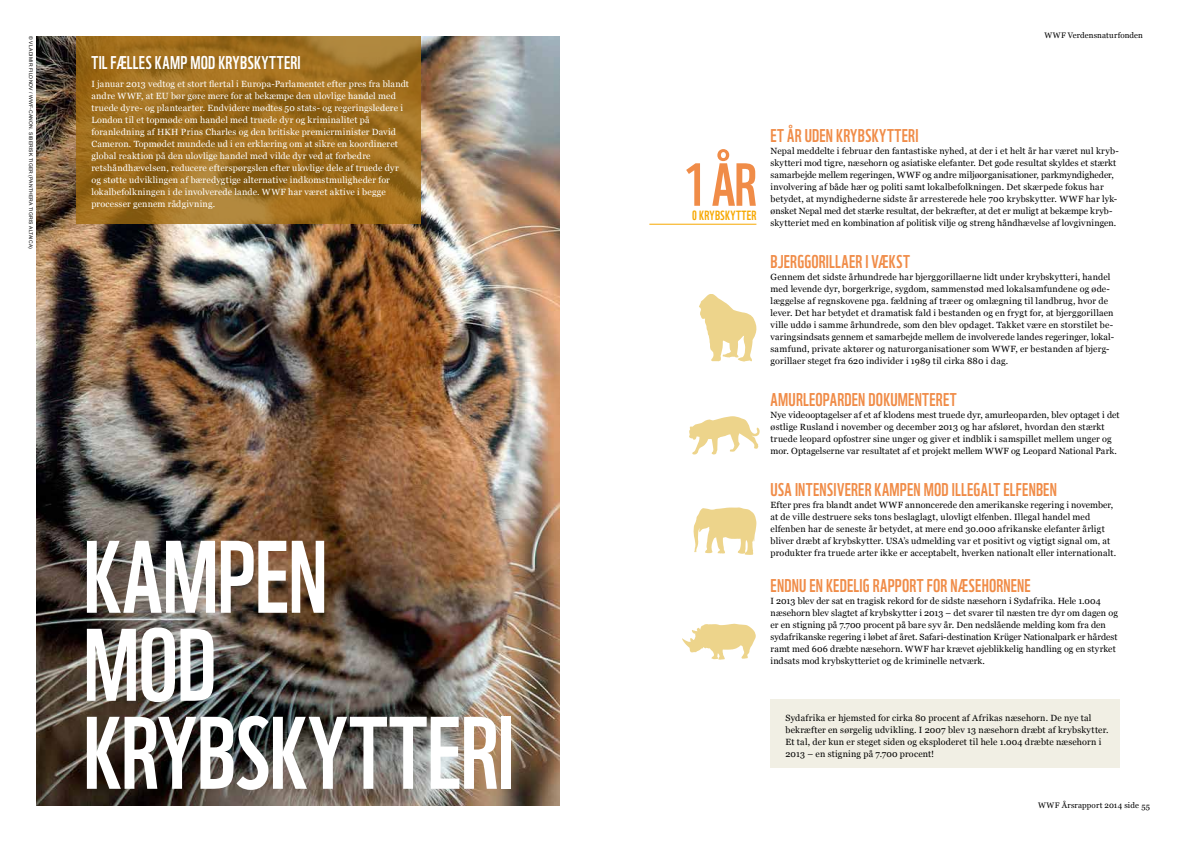
<style>
.page{position:relative;width:1191px;height:842px;background:#fff}
.page>*{position:absolute;margin:0;border:0;box-sizing:border-box;transform-origin:0 0}
.t1{font:100px/88px "WWF";letter-spacing:-.005em;color:#fff}
.t2{font:59px "WWF";color:#f08c48}
.t3{font:18px "WWF";letter-spacing:.015em;color:#f08c48}
.t4{font:18px "WWF";letter-spacing:.02em;color:#fff}
.t5{font:13px "WWF";letter-spacing:.02em;color:#f7a800}
.t6{font:9px/12px "Georgia";letter-spacing:.01em;color:#000}
.t7{font:9px/12px "Georgia";letter-spacing:.02em;color:#fff}
.t8{font:8px "Georgia";letter-spacing:.015em;color:#000}
.t9{font:5px "Arial";letter-spacing:.035em;color:#000}
</style>
<div class="page">
<img style="left:36px;top:36px;width:523px;height:770px">
<svg style="left:77px;top:36px;width:344px;height:187px;background:#9d6d1e"></svg>
<svg style="left:693px;top:507px;width:63px;height:48px"></svg>
<hr style="left:649px;top:224px;width:107px;height:1px;background:#f7a800">
<svg style="left:689px;top:416px;width:71px;height:38px"></svg>
<svg style="left:682px;top:624px;width:74px;height:36px"></svg>
<div style="left:770px;top:699px;width:350px;height:69px;background:#f1efe4"></div>
<svg style="left:699px;top:294px;width:58px;height:68px"></svg>
<p class="t9" style="left:34px;top:36px;width:214px;rotate:90deg">© VLADIMIR FILONOV / WWF-CANON. SIBERISK TIGER (PANTHERA TIGRIS ALTAICA)</p>
<h3 class="t4" style="left:91px;top:48px;width:211px">TIL FÆLLES KAMP MOD KRYBSKYTTERI</h3>
<p class="t7" style="left:91px;top:78px;width:319px">I januar 2013 vedtog et stort flertal i Europa-Parlamentet efter pres fra blandt andre WWF, at EU bør gøre mere for at bekæmpe den ulovlige handel med truede dyre- og plantearter. Endvidere mødtes 50 stats- og regeringsledere i London til et topmøde om handel med truede dyr og kriminalitet på foranledning af HKH Prins Charles og den britiske premierminister David Cameron. Topmødet mundede ud i en erklæring om at sikre en koordineret global reaktion på den ulovlige handel med vilde dyr ved at forbedre retshåndhævelsen, reducere efterspørgslen efter ulovlige dele af truede dyr og støtte udviklingen af bæredygtige alternative indkomstmuligheder for lokalbefolkningen i de involverede lande. WWF har været aktive i begge processer gennem rådgivning.</p>
<h1 class="t1" style="left:83px;top:523px;width:433px">KAMPEN<br>MOD<br>KRYBSKYTTERI</h1>
<p class="t8" style="left:1044px;top:31px;width:100px">WWF Verdensnaturfonden</p>
<h2 class="t2" style="left:683px;top:138px;width:75px">1 ÅR</h2>
<h3 class="t5" style="left:692px;top:205px;width:66px">0 KRYBSKYTTER</h3>
<h3 class="t3" style="left:770px;top:121px;width:149px">ET ÅR UDEN KRYBSKYTTERI</h3>
<p class="t6" style="left:770px;top:144px;width:350px">Nepal meddelte i februar den fantastiske nyhed, at der i et helt år har været nul kryb&shy;skytteri mod tigre, næsehorn og asiatiske elefanter. Det gode resultat skyldes et stærkt samarbejde mellem regeringen, WWF og andre miljøorganisationer, parkmyndigheder, involvering af både hær og politi samt lokalbefolkningen. Det skærpede fokus har betydet, at myndighederne sidste år arresterede hele 700 krybskytter. WWF har lyk&shy;ønsket Nepal med det stærke resultat, der bekræfter, at det er muligt at bekæmpe kryb&shy;skytteriet med en kombination af politisk vilje og streng håndhævelse af lovgivningen.</p>
<h3 class="t3" style="left:770px;top:247px;width:141px">BJERGGORILLAER I VÆKST</h3>
<p class="t6" style="left:770px;top:270px;width:345px">Gennem det sidste århundrede har bjerggorillaerne lidt under krybskytteri, handel med levende dyr, borgerkrige, sygdom, sammenstød med lokalsamfundene og øde&shy;læggelse af regnskovene pga. fældning af træer og omlægning til landbrug, hvor de lever. Det har betydet et dramatisk fald i bestanden og en frygt for, at bjerggorillaen ville uddø i samme århundrede, som den blev opdaget. Takket være en storstilet be&shy;varingsindsats gennem et samarbejde mellem de involverede landes regeringer, lokal&shy;samfund, private aktører og naturorganisationer som WWF, er bestanden af bjerg&shy;gorillaer steget fra 620 individer i 1989 til cirka 880 i dag.</p>
<h3 class="t3" style="left:770px;top:385px;width:187px">AMURLEOPARDEN DOKUMENTERET</h3>
<p class="t6" style="left:770px;top:408px;width:351px">Nye videooptagelser af et af klodens mest truede dyr, amurleoparden, blev optaget i det østlige Rusland i november og december 2013 og har afsløret, hvordan den stærkt truede leopard opfostrer sine unger og giver et indblik i samspillet mellem unger og mor. Optagelserne var resultatet af et projekt mellem WWF og Leopard National Park.</p>
<h3 class="t3" style="left:770px;top:475px;width:288px">USA INTENSIVERER KAMPEN MOD ILLEGALT ELFENBEN</h3>
<p class="t6" style="left:770px;top:498px;width:347px">Efter pres fra blandt andet WWF annoncerede den amerikanske regering i november, at de ville destruere seks tons beslaglagt, ulovligt elfenben. Illegal handel med elfenben har de seneste år betydet, at mere end 30.000 afrikanske elefanter årligt bliver dræbt af krybskytter. USA’s udmelding var et positivt og vigtigt signal om, at produkter fra truede arter ikke er acceptabelt, hverken nationalt eller internationalt.</p>
<h3 class="t3" style="left:770px;top:571px;width:262px">ENDNU EN KEDELIG RAPPORT FOR NÆSEHORNENE</h3>
<p class="t6" style="left:770px;top:594px;width:349px">I 2013 blev der sat en tragisk rekord for de sidste næsehorn i Sydafrika. Hele 1.004 næsehorn blev slagtet af krybskytter i 2013 – det svarer til næsten tre dyr om dagen og er en stigning på 7.700 procent på bare syv år. Den nedslående melding kom fra den sydafrikanske regering i løbet af året. Safari-destination Krüger Nationalpark er hårdest ramt med 606 dræbte næsehorn. WWF har krævet øjeblikkelig handling og en styrket indsats mod krybskytteriet og de kriminelle netværk.</p>
<p class="t6" style="left:785px;top:711px;width:324px">Sydafrika er hjemsted for cirka 80 procent af Afrikas næsehorn. De nye tal bekræfter en sørgelig udvikling. I 2007 blev 13 næsehorn dræbt af krybskytter.<br>Et tal, der kun er steget siden og eksploderet til hele 1.004 dræbte næsehorn i 2013 – en stigning på 7.700 procent!</p>
<p class="t8" style="left:1038px;top:801px;width:113px">WWF Årsrapport 2014 side 55</p>
</div>
